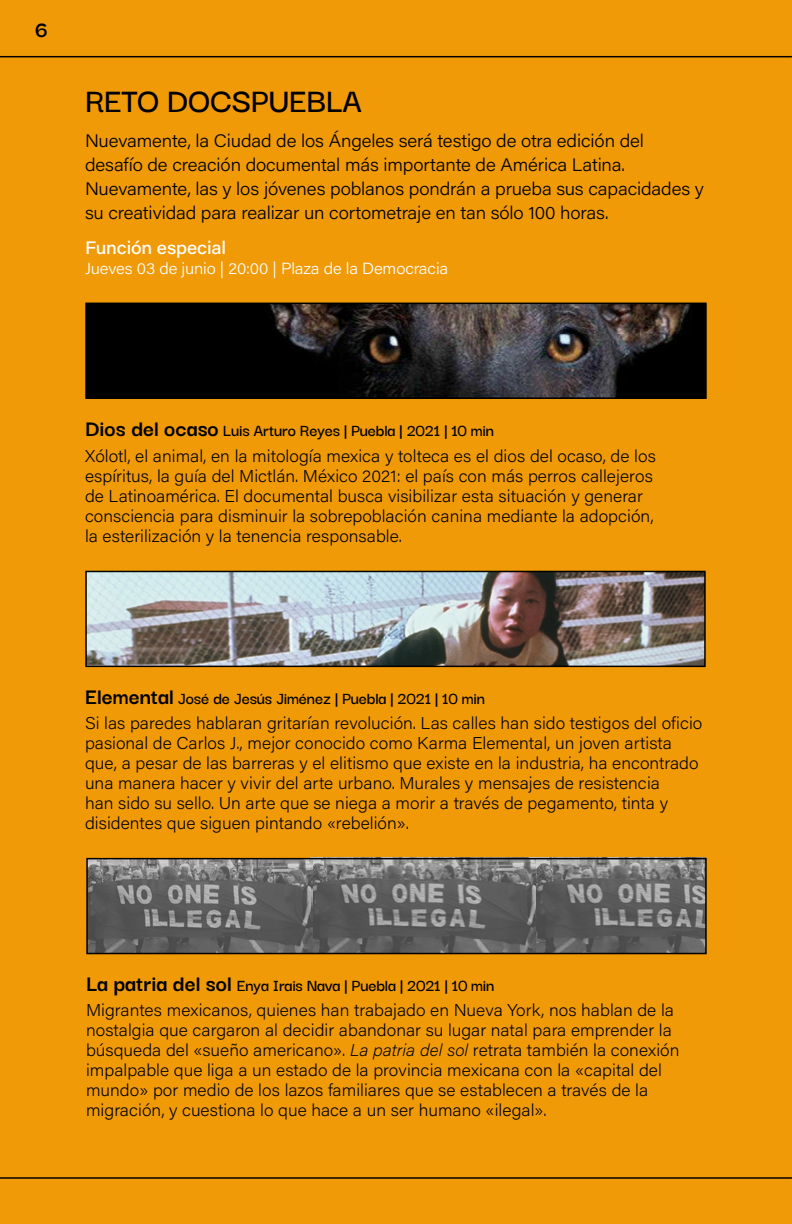
<style>
.page{position:relative;width:792px;height:1224px;background:#f09a08}
.page>*{position:absolute;margin:0;border:0;box-sizing:border-box;transform-origin:0 0}
.t1{font:600 36px "Darker Grotesque";letter-spacing:-.01em;color:#000}
.t2{font:700 24px "Darker Grotesque";color:#000}
.t3{font:18px/24px "Acumin Variable Concept";letter-spacing:.03em;color:#000}
.t4{font:600 18px "Darker Grotesque";letter-spacing:-.01em;color:#000}
.t5{font:18px "Acumin Variable Concept";letter-spacing:.055em;color:#fff}
.t6{font:17px/20px "Acumin Variable Concept";letter-spacing:.03em;color:#000}
.t7{font:16px "Acumin Variable Concept";letter-spacing:.03em;color:#fff}
.s1{font-weight:700;font-size:24px}
</style>
<div class="page">
<img style="left:313px;top:861px;width:391px;height:90px">
<img style="left:88px;top:306px;width:616px;height:90px">
<div style="left:85px;top:303px;width:622px;height:96px;border:2px solid #000"></div>
<img style="left:88px;top:574px;width:615px;height:90px">
<div style="left:85px;top:571px;width:621px;height:96px;border:2px solid #000"></div>
<img style="left:89px;top:861px;width:224px;height:90px">
<div style="left:86px;top:858px;width:621px;height:96px;border:2px solid #000"></div>
<hr style="left:0;top:56px;width:792px;height:1px;background:#000">
<hr style="left:0;top:1177px;width:792px;height:2px;background:#000">
<h2 class="t2" style="left:35px;top:12px;width:15px">6</h2>
<h1 class="t1" style="left:85px;top:74px;width:279px">RETO DOCSPUEBLA</h1>
<p class="t3" style="left:85px;top:128px;width:620px">Nuevamente, la Ciudad de los Ángeles será testigo de otra edición del desafío de creación documental más importante de América Latina.<br>Nuevamente, las y los jóvenes poblanos pondrán a prueba sus capacidades y su creatividad para realizar un cortometraje en tan sólo 100 horas.</p>
<p class="t5" style="left:85px;top:236px;width:142px">Función especial</p>
<p class="t7" style="left:85px;top:258px;width:364px">Jueves 03 de junio | 20:00 | Plaza de la Democracia</p>
<p class="t4" style="left:85px;top:417px;width:411px"><span class="s1">Dios del ocaso</span> Luis Arturo Reyes | Puebla | 2021 | 10 min</p>
<p class="t6" style="left:85px;top:446px;width:572px">Xólotl, el animal, en la mitología mexica y tolteca es el dios del ocaso, de los espíritus, la guía del Mictlán. México 2021: el país con más perros callejeros de Latinoamérica. El documental busca visibilizar esta situación y generar consciencia para disminuir la sobrepoblación canina mediante la adopción, la esterilización y la tenencia responsable.</p>
<p class="t4" style="left:85px;top:685px;width:401px"><span class="s1">Elemental</span> José de Jesús Jiménez | Puebla | 2021 | 10 min</p>
<p class="t6" style="left:85px;top:713px;width:618px">Si las paredes hablaran gritarían revolución. Las calles han sido testigos del oficio pasional de Carlos J., mejor conocido como Karma Elemental, un joven artista que, a pesar de las barreras y el elitismo que existe en la industria, ha encontrado una manera hacer y vivir del arte urbano. Murales y mensajes de resistencia<br>han sido su sello. Un arte que se niega a morir a través de pegamento, tinta y disidentes que siguen pintando «rebelión».</p>
<p class="t4" style="left:86px;top:972px;width:410px"><span class="s1">La patria del sol</span> Enya Irais Nava | Puebla | 2021 | 10 min</p>
<p class="t6" style="left:86px;top:1000px;width:595px">Migrantes mexicanos, quienes han trabajado en Nueva York, nos hablan de la nostalgia que cargaron al decidir abandonar su lugar natal para emprender la búsqueda del «sueño americano». La patria del sol retrata también la conexión impalpable que liga a un estado de la provincia mexicana con la «capital del mundo» por medio de los lazos familiares que se establecen a través de la migración, y cuestiona lo que hace a un ser humano «ilegal».</p>
</div>
